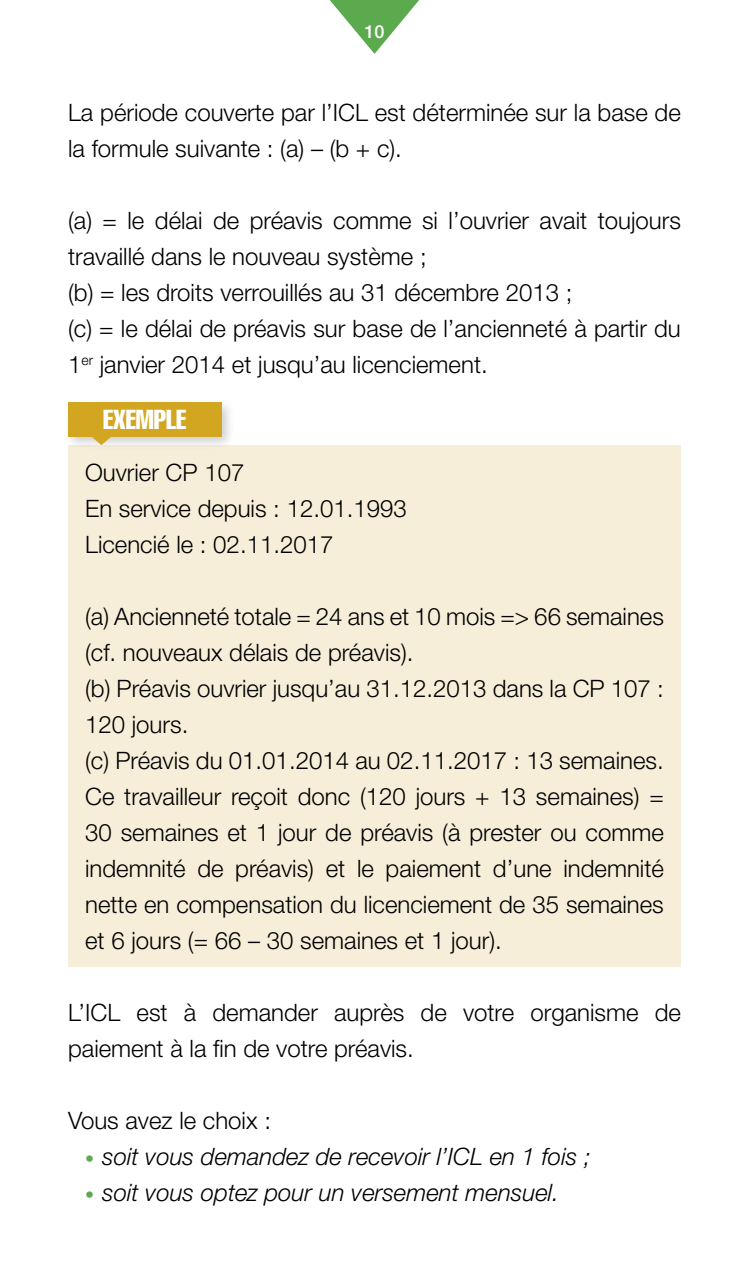
<style>
.page{position:relative;width:749px;height:1276px;background:#fff}
.page>*{position:absolute;margin:0;border:0;box-sizing:border-box;transform-origin:0 0}
.t1{font:27px "Helvetica LT Std Comp";color:#fff}
.t2{font:300 24px/36px "Helvetica Neue LT Std";color:#000}
.t3{font:italic 300 24px "Helvetica Neue LT Std";color:#000}
.t4{font:500 18px "Helvetica Neue LT Std";color:#fff}
.s1{font-size:18px;color:#5baa4d}
</style>
<div class="page">
<svg style="left:330px;top:0;width:89px;height:54px"></svg>
<div style="left:68px;top:445px;width:612px;height:521px;background:#f6eed8"></div>
<div style="left:63px;top:397px;width:172px;height:53px;background:#000;opacity:.2"></div>
<div style="left:68px;top:403px;width:153px;height:34px;background:#d2a620"></div>
<svg style="left:91px;top:437px;width:21px;height:8px"></svg>
<p class="t4" style="left:364px;top:21px;width:22px">10</p>
<p class="t2" style="left:68px;top:94px;width:614px">La période couverte par l’ICL est déterminée sur la base de la formule suivante : (a) – (b + c).</p>
<p class="t2" style="left:68px;top:202px;width:614px">(a) = le délai de préavis comme si l’ouvrier avait toujours travaillé dans le nouveau système ;<br>(b) = les droits verrouillés au 31 décembre 2013 ;<br>(c) = le délai de préavis sur base de l’ancienneté à partir du 1<sup>er</sup> janvier 2014 et jusqu’au licenciement.</p>
<p class="t1" style="left:103px;top:402px;width:85px">EXEMPLE</p>
<p class="t2" style="left:85px;top:454px;width:323px">Ouvrier CP 107<br>En service depuis : 12.01.1993<br>Licencié le : 02.11.2017</p>
<p class="t2" style="left:85px;top:598px;width:580px">(a) Ancienneté totale = 24 ans et 10 mois =&gt; 66 semaines (cf. nouveaux délais de préavis).<br>(b) Préavis ouvrier jusqu’au 31.12.2013 dans la CP 107 :<br>120 jours.<br>(c) Préavis du 01.01.2014 au 02.11.2017 : 13 semaines.<br>Ce travailleur reçoit donc (120 jours + 13 semaines) = 30 semaines et 1 jour de préavis (à prester ou comme indemnité de préavis) et le paiement d’une indemnité nette en compensation du licenciement de 35 semaines et 6 jours (= 66 – 30 semaines et 1 jour).</p>
<p class="t2" style="left:68px;top:994px;width:614px">L’ICL est à demander auprès de votre organisme de paiement à la fin de votre préavis.</p>
<p class="t2" style="left:68px;top:1102px;width:204px">Vous avez le choix :</p>
<p class="t3" style="left:85px;top:1142px;width:507px"><span class="s1">•</span> soit vous demandez de recevoir l’ICL en 1 fois ;</p>
<p class="t3" style="left:85px;top:1178px;width:475px"><span class="s1">•</span> soit vous optez pour un versement mensuel.</p>
</div>
